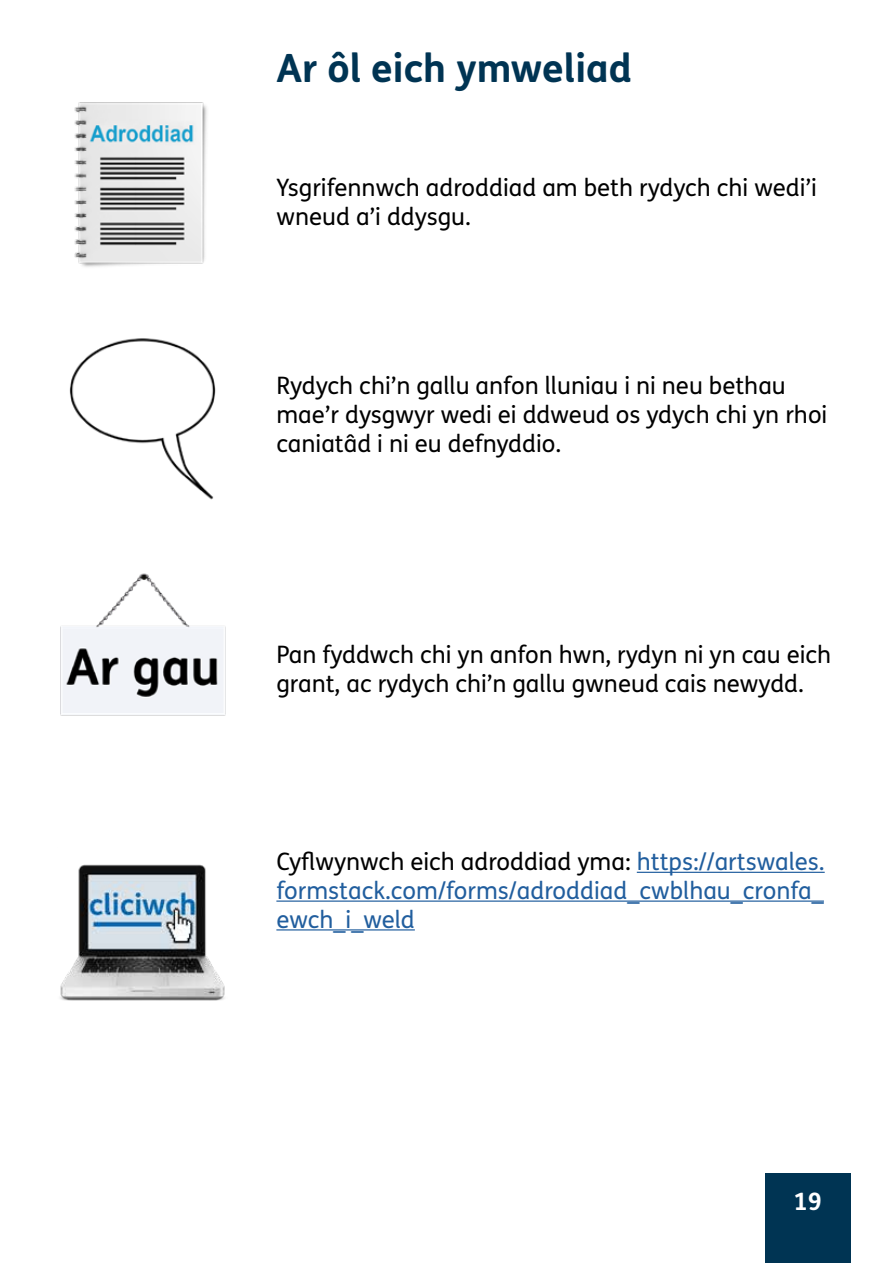
<style>
.page{position:relative;width:893px;height:1263px;background:#fff}
.page>*{position:absolute;margin:0;border:0;box-sizing:border-box;transform-origin:0 0}
.t1{font:700 39px "FS Me Pro";color:#003453}
.Bodytext{font:24px/28.8px "FS Me Pro";color:#000}
.Bodytext-2{font:24px/28.8px "FS Me Pro";color:#215e9e;text-align:justify}
.t2{font:700 24px "FS Me Pro";color:#fff}
.s1{color:#000}
</style>
<div class="page">
<div style="left:765px;top:1174px;width:85px;height:89px;background:#003453"></div>
<hr style="left:637px;top:872px;width:188px;height:1px;background:#215e9e">
<hr style="left:276px;top:900px;width:548px;height:2px;background:#215e9e">
<hr style="left:276px;top:929px;width:139px;height:1px;background:#215e9e">
<img style="left:74px;top:102px;width:133px;height:165px">
<img style="left:60px;top:864px;width:165px;height:137px">
<img style="left:60px;top:573px;width:166px;height:143px">
<img style="left:69px;top:338px;width:147px;height:162px">
<h2 class="t1" style="left:276px;top:38px;width:357px">Ar ôl eich ymweliad</h2>
<p class="Bodytext" style="left:276px;top:173px;width:542px">Ysgrifennwch adroddiad am beth rydych chi wedi’i wneud a’i ddysgu.</p>
<p class="Bodytext" style="left:276px;top:371px;width:552px">Rydych chi’n gallu anfon lluniau i ni neu bethau mae’r dysgwyr wedi ei ddweud os ydych chi yn rhoi caniatâd i ni eu defnyddio.</p>
<p class="Bodytext" style="left:276px;top:640px;width:556px">Pan fyddwch chi yn anfon hwn, rydyn ni yn cau eich grant, ac rydych chi’n gallu gwneud cais newydd.</p>
<p class="Bodytext-2" style="left:276px;top:847px;width:550px"><span class="s1">Cyflwynwch eich adroddiad yma:</span> https://artswales. formstack.com/forms/adroddiad_cwblhau_cronfa_ ewch_i_weld</p>
<p class="t2" style="left:794px;top:1183px;width:30px">19</p>
</div>
